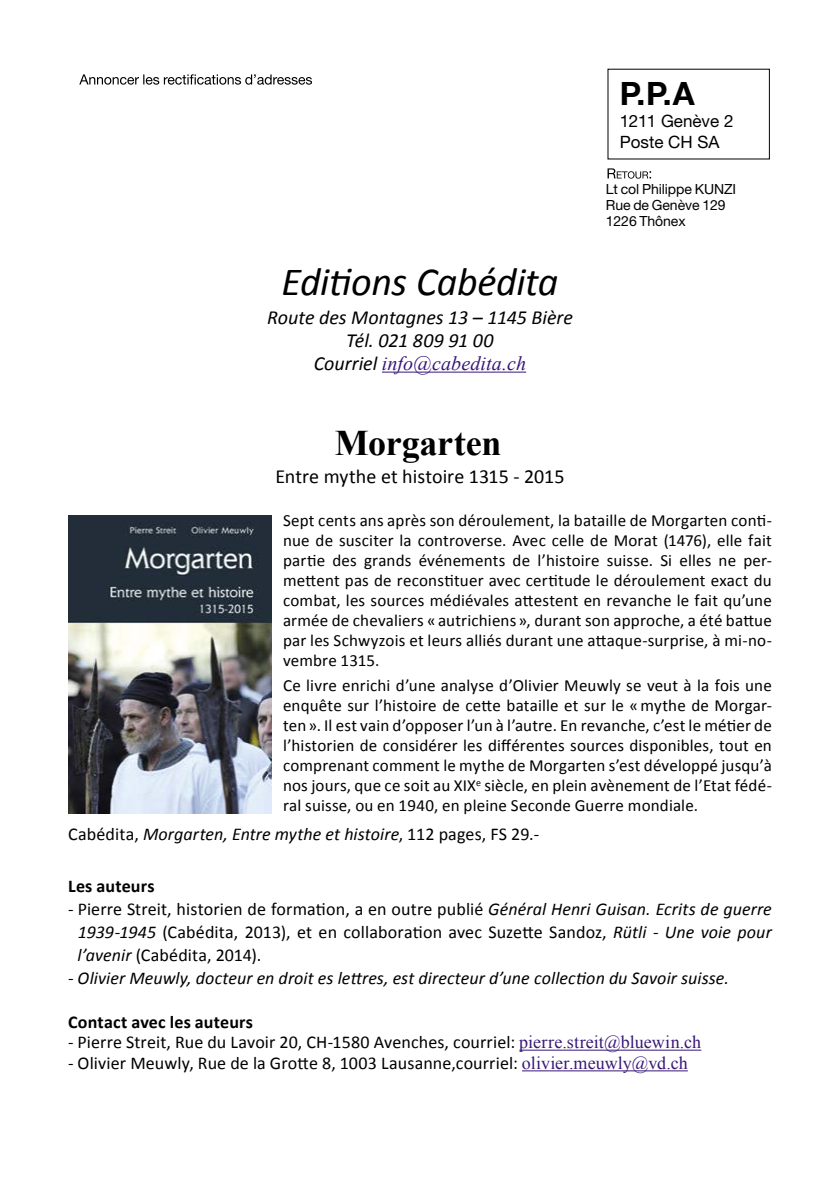
<style>
.page{position:relative;width:840px;height:1191px;background:#fff}
.page>*{position:absolute;margin:0;border:0;box-sizing:border-box;transform-origin:0 0}
.t1{font:italic 40px "Calibri";letter-spacing:-.01em;color:#000}
.t2{font:700 36px "Times New Roman";letter-spacing:-.005em;color:#000}
.t3{font:700 32px "Helvetica Neue";color:#000}
.t4{font:italic 20px/23px "Calibri";letter-spacing:-.005em;color:#000;text-align:center}
.t5{font:20px "Calibri";color:#000}
.t6{font:italic 20px "Times New Roman";letter-spacing:.005em;color:#381778}
.t7{font:18px/23px "Calibri";letter-spacing:.005em;color:#000;text-align:justify}
.t8{font:italic 18px "Calibri";letter-spacing:.005em;color:#000}
.t9{font:700 18px "Calibri";letter-spacing:.01em;color:#000}
.t10{font:17px/20px "Calibri";letter-spacing:.01em;color:#000;text-align:justify}
.t11{font:17px/21px "Helvetica Neue";color:#000}
.t12{font:14px/16px "Helvetica Neue";letter-spacing:-.005em;color:#000}
.s1{font-family:"Calibri";color:#000}
.s2{font-style:normal}
.s3{font-style:italic}
.s4{font-family:"Times New Roman";color:#381778}
</style>
<div class="page">
<svg style="left:607px;top:168px;width:43px;height:11px"></svg>
<svg style="left:79px;top:74px;width:233px;height:11px"></svg>
<hr style="left:382px;top:371px;width:144px;height:1px;background:#381778">
<hr style="left:519px;top:1049px;width:182px;height:1px;background:#381778">
<hr style="left:521px;top:1070px;width:166px;height:1px;background:#381778">
<img style="left:68px;top:515px;width:203px;height:298px">
<h3 class="t3" style="left:619px;top:65px;width:76px">P.P.A</h3>
<p class="t11" style="left:619px;top:110px;width:115px">1211 Genève 2<br>Poste CH SA</p>
<h1 class="t1" style="left:281px;top:257px;width:278px">Editions Cabédita</h1>
<p class="t4" style="left:267px;top:305px;width:307px">Route des Montagnes 13 – 1145 Bière<br>Tél. 021 809 91 00</p>
<p class="t6" style="left:313px;top:349px;width:214px"><span class="s1">Courriel</span> info@cabedita.ch</p>
<p class="t12" style="left:605px;top:180px;width:132px">Lt col Philippe KUNZI<br>Rue de Genève 129<br>1226 Thônex</p>
<h2 class="t2" style="left:335px;top:417px;width:168px">Morgarten</h2>
<p class="t5" style="left:275px;top:463px;width:290px">Entre mythe et histoire 1315 - 2015</p>
<p class="t10" style="left:283px;top:509px;width:490px">Sept cents ans après son déroulement, la bataille de Morgarten conti&shy;nue de susciter la controverse. Avec celle de Morat (1476), elle fait partie des grands événements de l’histoire suisse. Si elles ne per&shy;mettent pas de reconstituer avec certitude le déroulement exact du combat, les sources médiévales attestent en revanche le fait qu’une armée de chevaliers «autrichiens», durant son approche, a été battue par les Schwyzois et leurs alliés durant une attaque-surprise, à mi-no&shy;vembre 1315.</p>
<p class="t10" style="left:283px;top:675px;width:490px">Ce livre enrichi d’une analyse d’Olivier Meuwly se veut à la fois une enquête sur l’histoire de cette bataille et sur le «mythe de Morgar&shy;ten». Il est vain d’opposer l’un à l’autre. En revanche, c’est le métier de l’historien de considérer les différentes sources disponibles, tout en comprenant comment le mythe de Morgarten s’est développé jusqu’à nos jours, que ce soit au XIX<sup>e</sup> siècle, en plein avènement de l’Etat fédé&shy;ral suisse, ou en 1940, en pleine Seconde Guerre mondiale.</p>
<p class="t8" style="left:68px;top:823px;width:472px"><span class="s2">Cabédita,</span> Morgarten, Entre mythe et histoire<span class="s2">, 112 pages, FS 29.-</span></p>
<p class="t9" style="left:68px;top:874px;width:88px">Les auteurs</p>
<p class="t7" style="left:78px;top:896px;width:695px;text-indent:-10px">- Pierre Streit, historien de formation, a en outre publié <span class="s3">Général Henri Guisan. Ecrits de guerre 1939-1945</span> (Cabédita, 2013), et en collaboration avec Suzette Sandoz, <span class="s3">Rütli - Une voie pour l’avenir</span> (Cabédita, 2014).</p>
<p class="t8" style="left:68px;top:966px;width:662px">- Olivier Meuwly, docteur en droit es lettres, est directeur d’une collection du Savoir suisse.</p>
<p class="t9" style="left:68px;top:1010px;width:186px">Contact avec les auteurs</p>
<p class="t7" style="left:68px;top:1030px;width:634px">- Pierre Streit, Rue du Lavoir 20, CH-1580 Avenches, courriel: <span class="s4">pierre.streit@bluewin.ch</span></p>
<p class="t7" style="left:68px;top:1050px;width:621px">- Olivier Meuwly, Rue de la Grotte 8, 1003 Lausanne,courriel: <span class="s4">olivier.meuwly@vd.ch</span></p>
</div>
